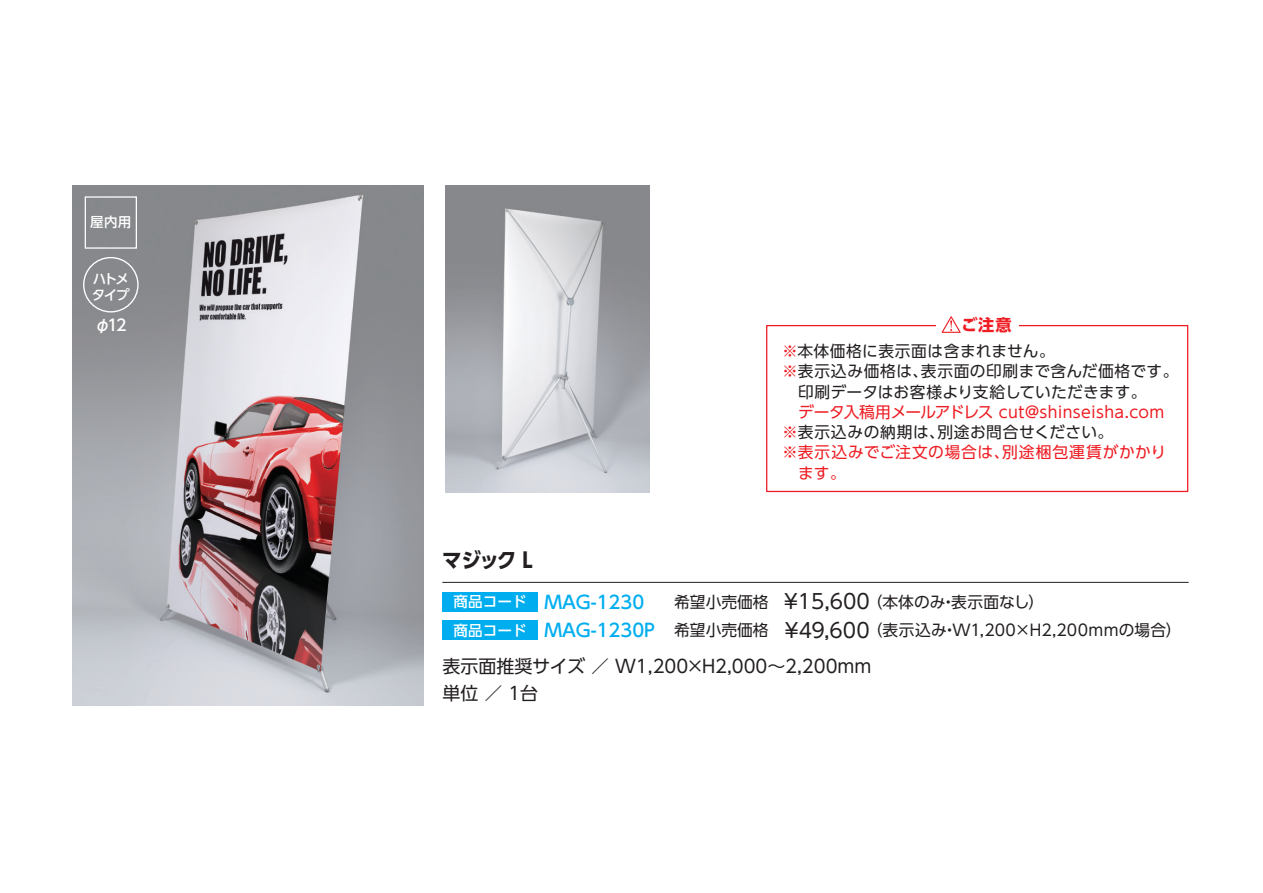
<style>
.page{position:relative;width:1263px;height:893px;background:#fff}
.page>*{position:absolute;margin:0;border:0;box-sizing:border-box;transform-origin:0 0}
.t1{font:700 20.7px "UD Shin Go Pro";color:#231f20;scale:.95 1}
.t2{font:18px/27px "UD Shin Go Pro";color:#231f20}
.t3{font:500 18px "UD Shin Go Pro";color:#00aeef}
.t4{font:700 16.2px "UD Shin Go Pro";color:#ee1d23}
.t5{font:15.75px/28.7px "UD Shin Go Pro";color:#231f20}
.t6{font:15.75px "UD Shin Go Pro";letter-spacing:.02em;color:#231f20}
.t7{font:15.75px "UD Shin Go Pro";letter-spacing:.03em;color:#ee1d23}
.t8{font:15.75px "UD Shin Go Pro";letter-spacing:.05em;color:#ee1d23}
.t9{font:15.75px "UD Shin Go Pro";letter-spacing:.04em;color:#231f20}
.t10{font:500 15.75px "UD Shin Go Pro";color:#fff}
.t11{font:500 13.5px/15.8px "UD Shin Go Pro";letter-spacing:-.095em;color:#fff}
.s1{color:#ee1d23}
.s2{font-size:20.25px}
.s3{font-weight:500;font-size:14.7px;color:#fff}
.s4{font-weight:500;font-size:18px;color:#00aeef}
.s5{font-size:14.7px;color:#fff}
</style>
<div class="page">
<img style="left:72px;top:186px;width:351px;height:520px">
<div style="left:85px;top:196px;width:52px;height:53px;border:1px solid #fff"></div>
<div style="left:83px;top:257px;width:56px;height:55px;border:1px solid #fff;border-radius:50%"></div>
<hr style="left:442px;top:582px;width:747px;height:1px;background:#231f20">
<div style="left:442px;top:592px;width:96px;height:19px;background:#00aeef"></div>
<div style="left:442px;top:621px;width:96px;height:19px;background:#00aeef"></div>
<img style="left:445px;top:186px;width:205px;height:306px">
<div style="left:766px;top:325px;width:422px;height:167px;border:1px solid #ee1d23"></div>
<div style="left:936px;top:313px;width:83px;height:25px;background:#fff"></div>
<svg style="left:942px;top:316px;width:19px;height:17px"></svg>
<p class="t11" style="left:90px;top:214px;width:43px">屋内用</p>
<p class="t11" style="left:92px;top:271px;width:39px">ハトメタイプ</p>
<p class="t10" style="left:95px;top:312px;width:33px">φ12</p>
<p class="t4" style="left:961px;top:311px;width:52px">ご注意</p>
<h1 class="t1" style="left:442px;top:543px;width:97px">マジック L</h1>
<p class="t6" style="left:782px;top:338px;width:274px"><span class="s1">※</span>本体価格に表示面は含まれません。</p>
<p class="t6" style="left:782px;top:359px;width:398px"><span class="s1">※</span>表示込み価格は、表示面の印刷まで含んだ価格です。</p>
<p class="t6" style="left:798px;top:379px;width:350px">印刷データはお客様より支給していただきます。</p>
<p class="t7" style="left:798px;top:399px;width:368px">データ入稿用メールアドレス cut@shinseisha.com</p>
<p class="t9" style="left:782px;top:419px;width:333px"><span class="s1">※</span>表示込みの納期は、別途お問合せください。</p>
<p class="t8" style="left:782px;top:440px;width:386px">※表示込みでご注文の場合は、別途梱包運賃がかかり</p>
<p class="t7" style="left:798px;top:460px;width:49px">ます。</p>
<p class="t5" style="left:454px;top:587px;width:729px;text-indent:221px">希望小売価格 <span class="s2">¥15,600</span>（本体のみ・表示面なし）<br><span class="s3">商品コード</span> <span class="s4">MAG-1230P</span> 希望小売価格 <span class="s2">¥49,600</span>（表示込み・W1,200×H2,200mmの場合）</p>
<p class="t3" style="left:454px;top:587px;width:192px"><span class="s5">商品コード</span> MAG-1230</p>
<p class="t2" style="left:442px;top:653px;width:431px">表示面推奨サイズ／ W1,200×H2,000～2,200mm単位／ 1台</p>
</div>
